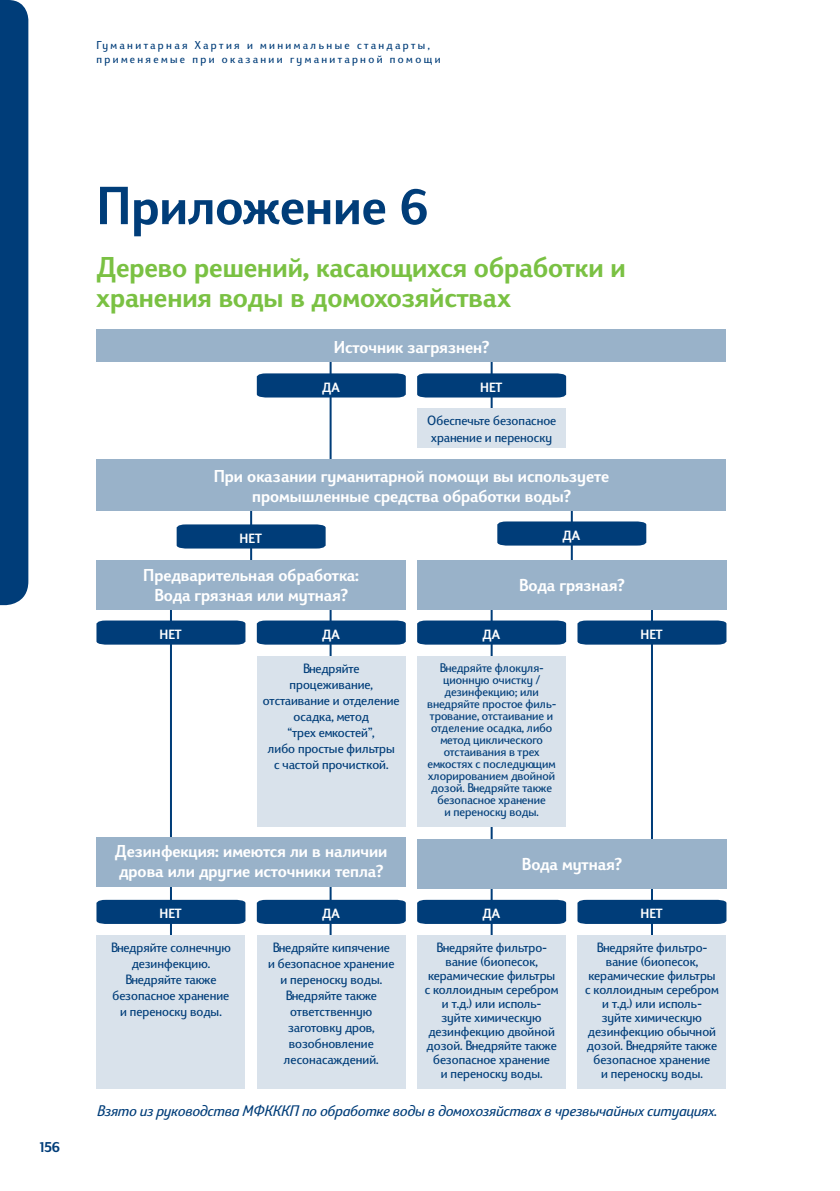
<style>
.page{position:relative;width:840px;height:1191px;background:#fff}
.page>*{position:absolute;margin:0;border:0;box-sizing:border-box;transform-origin:0 0}
.t1{font:700 56px "HP Sans Bold Cyrillic";color:#003d79}
.t2{font:700 30px/30px "HP Sans Bold Cyrillic";color:#7ac143}
.t3{font:700 18px/20px "HP Sans Bold Cyrillic";color:#fff;text-align:center}
.t4{font:italic 16px "HP Sans Cyrillic";color:#003d79}
.t5{font:700 16px "HP Sans Bold Cyrillic";color:#003d79}
.t6{font:14px/16px "HP Sans Cyrillic";color:#003d79;text-align:center}
.t7{font:700 14px "HP Sans Bold Cyrillic";color:#fff}
.t8{font:13px/12px "HP Sans Cyrillic";color:#003d79;text-align:center}
.t9{font:12px/14px "HP Sans Cyrillic";letter-spacing:.2em;color:#003d79}
</style>
<div class="page">
<div style="left:0;top:0;width:28px;height:605px;background:#003d79"></div>
<hr style="left:329px;top:357px;width:2px;height:117px;background:#003d79">
<hr style="left:250px;top:474px;width:2px;height:135px;background:#003d79">
<hr style="left:570px;top:474px;width:2px;height:135px;background:#003d79">
<hr style="left:490px;top:579px;width:2px;height:447px;background:#003d79">
<hr style="left:650px;top:591px;width:2px;height:371px;background:#003d79">
<hr style="left:329px;top:594px;width:2px;height:172px;background:#003d79">
<hr style="left:170px;top:601px;width:2px;height:387px;background:#003d79">
<hr style="left:329px;top:866px;width:2px;height:135px;background:#003d79">
<hr style="left:490px;top:357px;width:2px;height:70px;background:#003d79">
<div style="left:96px;top:329px;width:630px;height:33px;background:#99b2c9"></div>
<div style="left:96px;top:459px;width:630px;height:51px;background:#99b2c9"></div>
<div style="left:96px;top:560px;width:309px;height:49px;background:#99b2c9"></div>
<div style="left:417px;top:560px;width:309px;height:49px;background:#99b2c9"></div>
<div style="left:417px;top:409px;width:149px;height:39px;background:#d9e2eb"></div>
<div style="left:257px;top:656px;width:148px;height:170px;background:#d9e2eb"></div>
<div style="left:417px;top:656px;width:149px;height:170px;background:#d9e2eb"></div>
<div style="left:96px;top:837px;width:309px;height:50px;background:#99b2c9"></div>
<div style="left:417px;top:838px;width:309px;height:50px;background:#99b2c9"></div>
<div style="left:96px;top:935px;width:149px;height:153px;background:#d9e2eb"></div>
<div style="left:257px;top:935px;width:148px;height:153px;background:#d9e2eb"></div>
<div style="left:417px;top:935px;width:149px;height:153px;background:#d9e2eb"></div>
<div style="left:577px;top:935px;width:149px;height:153px;background:#d9e2eb"></div>
<div style="left:257px;top:373px;width:148px;height:24px;background:#003d79"></div>
<div style="left:417px;top:373px;width:149px;height:24px;background:#003d79"></div>
<div style="left:417px;top:620px;width:149px;height:24px;background:#003d79"></div>
<div style="left:257px;top:620px;width:148px;height:24px;background:#003d79"></div>
<div style="left:577px;top:620px;width:149px;height:24px;background:#003d79"></div>
<div style="left:96px;top:620px;width:149px;height:24px;background:#003d79"></div>
<div style="left:417px;top:900px;width:149px;height:24px;background:#003d79"></div>
<div style="left:257px;top:900px;width:148px;height:24px;background:#003d79"></div>
<div style="left:577px;top:900px;width:149px;height:24px;background:#003d79"></div>
<div style="left:96px;top:900px;width:149px;height:24px;background:#003d79"></div>
<div style="left:497px;top:521px;width:149px;height:24px;background:#003d79"></div>
<div style="left:176px;top:524px;width:149px;height:24px;background:#003d79"></div>
<p class="t9" style="left:96px;top:38px;width:345px">Гуманитарная Хартия и минимальные стандарты, применяемые при оказании гуманитарной помощи</p>
<p class="t5" style="left:40px;top:1138px;width:22px">156</p>
<h1 class="t1" style="left:96px;top:177px;width:333px">Приложение 6</h1>
<h2 class="t2" style="left:96px;top:253px;width:530px">Дерево решений, касающихся обработки и хранения воды в домохозяйствах</h2>
<p class="t3" style="left:333px;top:337px;width:157px">Источник загрязнен?</p>
<p class="t7" style="left:322px;top:380px;width:19px">ДА</p>
<p class="t7" style="left:480px;top:380px;width:24px">НЕТ</p>
<p class="t6" style="left:427px;top:413px;width:130px;text-align:left">Обеспечьте безопасное хранение и переноску</p>
<p class="t3" style="left:213px;top:466px;width:397px">При оказании гуманитарной помощи вы используете промышленные средства обработки воды?</p>
<p class="t7" style="left:239px;top:531px;width:24px">НЕТ</p>
<p class="t7" style="left:562px;top:528px;width:19px">ДА</p>
<p class="t3" style="left:143px;top:566px;width:217px">Предварительная обработка:<br>Вода грязная или мутная?</p>
<p class="t3" style="left:519px;top:576px;width:107px">Вода грязная?</p>
<p class="t7" style="left:159px;top:627px;width:24px">НЕТ</p>
<p class="t7" style="left:322px;top:627px;width:19px">ДА</p>
<p class="t7" style="left:482px;top:627px;width:19px">ДА</p>
<p class="t7" style="left:640px;top:627px;width:24px">НЕТ</p>
<p class="t6" style="left:263px;top:660px;width:138px">Внедряйте процеживание, отстаивание и отделение осадка, метод<br>“трех емкостей”,<br>либо простые фильтры<br>с частой прочисткой.</p>
<p class="t8" style="left:427px;top:661px;width:130px">Внедряйте флокуля&shy;ционную очистку / дезинфекцию; или внедряйте простое филь&shy;трование, отстаивание и отделение осадка, либо метод циклического отстаивания в трех емкостях с последующим хлорированием двойной дозой. Внедряйте также безопасное хранение<br>и переноску воды.</p>
<p class="t3" style="left:115px;top:841px;width:274px;text-align:left">Дезинфекция: имеются ли в наличии дрова или другие источники тепла?</p>
<p class="t3" style="left:521px;top:855px;width:101px">Вода мутная?</p>
<p class="t7" style="left:159px;top:906px;width:24px">НЕТ</p>
<p class="t7" style="left:322px;top:906px;width:19px">ДА</p>
<p class="t7" style="left:482px;top:906px;width:19px">ДА</p>
<p class="t7" style="left:640px;top:906px;width:24px">НЕТ</p>
<p class="t6" style="left:111px;top:939px;width:121px">Внедряйте солнечную дезинфекцию.<br>Внедряйте также безопасное хранение и переноску воды.</p>
<p class="t6" style="left:268px;top:939px;width:128px">Внедряйте кипячение и безопасное хранение и переноску воды.<br>Внедряйте также ответственную заготовку дров, возобновление лесонасаждений.</p>
<p class="t6" style="left:424px;top:940px;width:135px;line-height:14px">Внедряйте фильтро&shy;вание (биопесок, керамические фильтры с коллоидным серебром и т.д.) или исполь-<br>зуйте химическую дезинфекцию двойной дозой. Внедряйте также безопасное хранение<br>и переноску воды.</p>
<p class="t6" style="left:584px;top:940px;width:135px;line-height:14px">Внедряйте фильтро&shy;вание (биопесок, керамические фильтры с коллоидным серебром и т.д.) или исполь-<br>зуйте химическую дезинфекцию обычной дозой. Внедряйте также безопасное хранение<br>и переноску воды.</p>
<p class="t4" style="left:96px;top:1102px;width:621px">Взято из руководства МФКККП по обработке воды в домохозяйствах в чрезвычайных ситуациях.</p>
</div>
